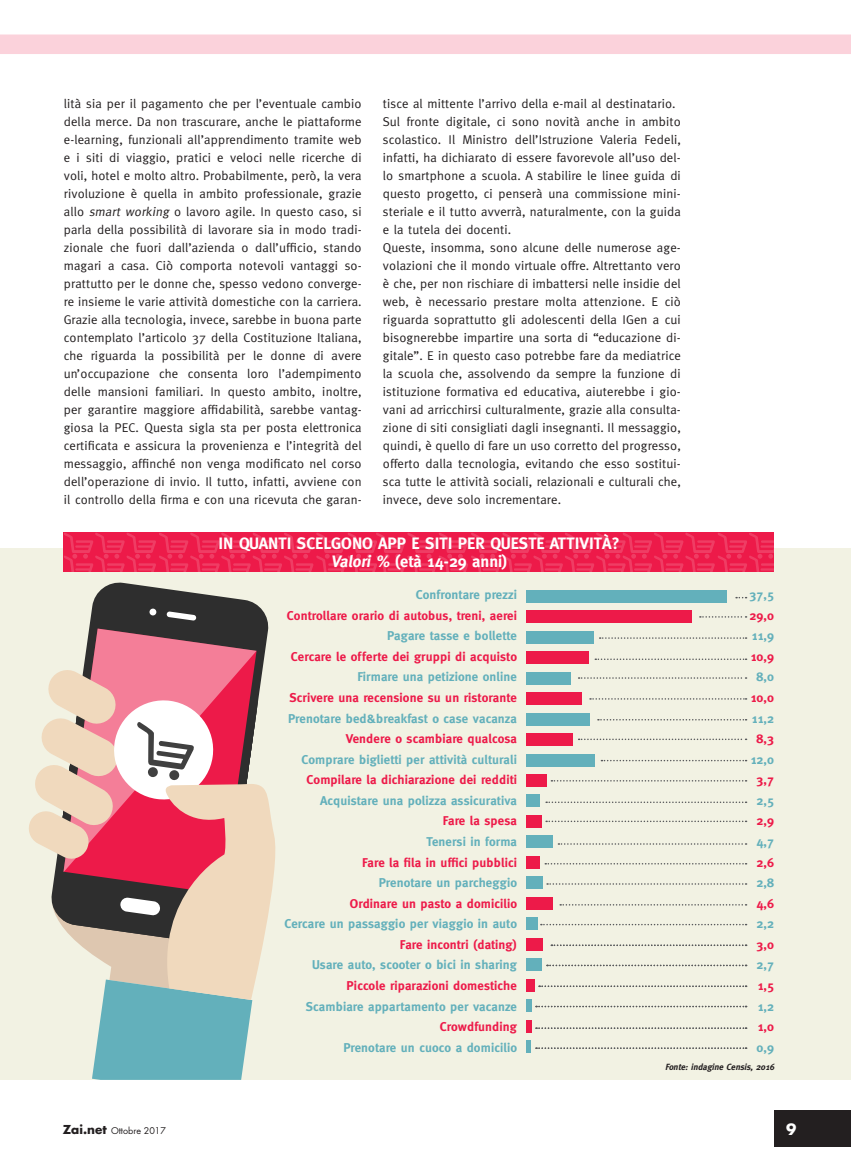
<style>
.page{position:relative;width:851px;height:1170px;background:#fff}
.page>*{position:absolute;margin:0;border:0;box-sizing:border-box;transform-origin:0 0}
.t1{font:700 16.5px/18px "Meta";color:#fff;text-align:center}
.t2{font:700 15px "Futura";color:#fff}
.t3{font:12.75px/18px "Meta";letter-spacing:.01em;color:#231f20;text-align:justify}
.t4{font:700 12.75px "Meta";letter-spacing:.01em;color:#63b0bb}
.t5{font:700 12.75px "Meta";letter-spacing:.01em;color:#ed1a49}
.t6{font:italic 700 9px "Meta";color:#231f20}
.t7{font:9px "Futura";color:#231f20}
.s1{font-style:italic}
.s2{font-weight:700;font-size:12px}
</style>
<div class="page">
<div style="left:774px;top:1110px;width:76px;height:36px;background:#231f20"></div>
<div style="left:0;top:549px;width:850px;height:530px;background:#f2f2e3"></div>
<svg style="left:91px;top:582px;width:178px;height:67px;fill:#2e2e2e"></svg>
<div style="left:89px;top:615px;width:175px;height:34px;background:#2e2e2e"></div>
<svg style="left:83px;top:628px;width:173px;height:39px;background:#b46476"></svg>
<svg style="left:166px;top:611px;width:30px;height:9px"></svg>
<div style="left:149px;top:608px;width:7px;height:7px;background:#fff;border-radius:50%"></div>
<svg style="left:29px;top:667px;width:247px;height:412px"></svg>
<div style="left:0;top:34px;width:850px;height:20px;background:#fbd2db"></div>
<div style="left:526px;top:590px;width:200px;height:12px;background:#63b0bb"></div>
<div style="left:526px;top:610px;width:165px;height:12px;background:#ed1a49"></div>
<div style="left:526px;top:631px;width:67px;height:12px;background:#63b0bb"></div>
<div style="left:526px;top:651px;width:62px;height:12px;background:#ed1a49"></div>
<div style="left:526px;top:672px;width:45px;height:12px;background:#63b0bb"></div>
<div style="left:526px;top:692px;width:56px;height:12px;background:#ed1a49"></div>
<div style="left:526px;top:713px;width:63px;height:12px;background:#63b0bb"></div>
<div style="left:526px;top:733px;width:46px;height:12px;background:#ed1a49"></div>
<div style="left:526px;top:754px;width:68px;height:12px;background:#63b0bb"></div>
<div style="left:526px;top:774px;width:21px;height:12px;background:#ed1a49"></div>
<div style="left:526px;top:794px;width:14px;height:13px;background:#63b0bb"></div>
<div style="left:526px;top:815px;width:15px;height:12px;background:#ed1a49"></div>
<div style="left:526px;top:835px;width:27px;height:12px;background:#63b0bb"></div>
<div style="left:526px;top:856px;width:14px;height:12px;background:#ed1a49"></div>
<div style="left:526px;top:876px;width:17px;height:12px;background:#63b0bb"></div>
<div style="left:526px;top:897px;width:26px;height:12px;background:#ed1a49"></div>
<div style="left:526px;top:917px;width:12px;height:12px;background:#63b0bb"></div>
<div style="left:526px;top:938px;width:17px;height:12px;background:#ed1a49"></div>
<div style="left:526px;top:958px;width:15px;height:12px;background:#63b0bb"></div>
<div style="left:526px;top:978px;width:8px;height:13px;background:#ed1a49"></div>
<div style="left:526px;top:999px;width:6px;height:12px;background:#63b0bb"></div>
<div style="left:526px;top:1019px;width:5px;height:13px;background:#ed1a49"></div>
<div style="left:526px;top:1040px;width:5px;height:12px;background:#63b0bb"></div>
<svg style="left:699px;top:616px;width:47px;height:1px"></svg>
<svg style="left:599px;top:637px;width:147px;height:1px"></svg>
<svg style="left:595px;top:658px;width:151px;height:2px"></svg>
<svg style="left:578px;top:677px;width:168px;height:1px"></svg>
<svg style="left:590px;top:698px;width:156px;height:1px"></svg>
<svg style="left:598px;top:719px;width:148px;height:1px"></svg>
<svg style="left:578px;top:738px;width:168px;height:2px"></svg>
<svg style="left:601px;top:759px;width:145px;height:2px"></svg>
<svg style="left:551px;top:780px;width:195px;height:1px"></svg>
<svg style="left:546px;top:801px;width:200px;height:2px"></svg>
<svg style="left:546px;top:820px;width:200px;height:2px"></svg>
<svg style="left:558px;top:843px;width:188px;height:1px"></svg>
<svg style="left:545px;top:863px;width:201px;height:1px"></svg>
<svg style="left:547px;top:883px;width:199px;height:1px"></svg>
<svg style="left:560px;top:904px;width:186px;height:1px"></svg>
<svg style="left:540px;top:923px;width:206px;height:2px"></svg>
<svg style="left:551px;top:944px;width:195px;height:1px"></svg>
<svg style="left:547px;top:964px;width:199px;height:2px"></svg>
<svg style="left:539px;top:985px;width:207px;height:1px"></svg>
<svg style="left:536px;top:1005px;width:210px;height:2px"></svg>
<svg style="left:536px;top:1027px;width:210px;height:1px"></svg>
<svg style="left:536px;top:1047px;width:210px;height:1px"></svg>
<svg style="left:64px;top:532px;width:710px;height:39px;background:#ed2451"></svg>
<p class="t3" style="left:64px;top:94px;width:299px">lità sia per il pagamento che per l’eventuale cambio della merce. Da non trascurare, anche le piattaforme e-learning, funzionali all’apprendimento tramite web e i siti di viaggio, pratici e veloci nelle ricerche di voli, hotel e molto altro. Probabilmente, però, la vera rivoluzione è quella in ambito professionale, grazie allo <span class="s1">smart working</span> o lavoro agile. In questo caso, si parla della possibilità di lavorare sia in modo tradi&shy;zionale che fuori dall’azienda o dall’ufficio, stando magari a casa. Ciò comporta notevoli vantaggi so&shy;prattutto per le donne che, spesso vedono converge&shy;re insieme le varie attività domestiche con la carriera.<br>Grazie alla tecnologia, invece, sarebbe in buona parte contemplato l’articolo 37 della Costituzione Italiana, che riguarda la possibilità per le donne di avere un’occupazione che consenta loro l’adempimento delle mansioni familiari. In questo ambito, inoltre, per garantire maggiore affidabilità, sarebbe vantag&shy;giosa la PEC. Questa sigla sta per posta elettronica certificata e assicura la provenienza e l’integrità del messaggio, affinché non venga modificato nel corso dell’operazione di invio. Il tutto, infatti, avviene con il controllo della firma e con una ricevuta che garan-</p>
<p class="t3" style="left:383px;top:94px;width:299px;text-align:left">tisce al mittente l’arrivo della e-mail al destinatario.<br>Sul fronte digitale, ci sono novità anche in ambito scolastico. Il Ministro dell’Istruzione Valeria Fedeli, infatti, ha dichiarato di essere favorevole all’uso del&shy;lo smartphone a scuola. A stabilire le linee guida di questo progetto, ci penserà una commissione mini&shy;steriale e il tutto avverrà, naturalmente, con la guida e la tutela dei docenti.<br>Queste, insomma, sono alcune delle numerose age&shy;volazioni che il mondo virtuale offre. Altrettanto vero è che, per non rischiare di imbattersi nelle insidie del web, è necessario prestare molta attenzione. E ciò riguarda soprattutto gli adolescenti della IGen a cui bisognerebbe impartire una sorta di “educazione di&shy;gitale”. E in questo caso potrebbe fare da mediatrice la scuola che, assolvendo da sempre la funzione di istituzione formativa ed educativa, aiuterebbe i gio&shy;vani ad arricchirsi culturalmente, grazie alla consulta&shy;zione di siti consigliati dagli insegnanti. Il messaggio, quindi, è quello di fare un uso corretto del progresso, offerto dalla tecnologia, evitando che esso sostitui&shy;sca tutte le attività sociali, relazionali e culturali che, invece, deve solo incrementare.</p>
<p class="t1" style="left:218px;top:533px;width:402px">IN QUANTI SCELGONO APP E SITI PER QUESTE ATTIVITÀ?<br><span class="s1">Valori %</span> (età 14-29 anni)</p>
<p class="t4" style="left:415px;top:587px;width:103px">Confrontare prezzi</p>
<p class="t5" style="left:287px;top:608px;width:231px">Controllare orario di autobus, treni, aerei</p>
<p class="t4" style="left:387px;top:628px;width:131px">Pagare tasse e bollette</p>
<p class="t5" style="left:291px;top:649px;width:228px">Cercare le offerte dei gruppi di acquisto</p>
<p class="t4" style="left:357px;top:669px;width:161px">Firmare una petizione online</p>
<p class="t5" style="left:289px;top:690px;width:229px">Scrivere una recensione su un ristorante</p>
<p class="t4" style="left:288px;top:710px;width:230px">Prenotare bed&amp;breakfast o case vacanza</p>
<p class="t5" style="left:345px;top:731px;width:173px">Vendere o scambiare qualcosa</p>
<p class="t4" style="left:301px;top:751px;width:217px">Comprare biglietti per attività culturali</p>
<p class="t5" style="left:306px;top:772px;width:212px">Compilare la dichiarazione dei redditi</p>
<p class="t4" style="left:320px;top:793px;width:198px">Acquistare una polizza assicurativa</p>
<p class="t5" style="left:442px;top:813px;width:76px">Fare la spesa</p>
<p class="t4" style="left:426px;top:834px;width:92px">Tenersi in forma</p>
<p class="t5" style="left:362px;top:854px;width:156px">Fare la fila in uffici pubblici</p>
<p class="t4" style="left:379px;top:875px;width:140px">Prenotare un parcheggio</p>
<p class="t5" style="left:350px;top:895px;width:169px">Ordinare un pasto a domicilio</p>
<p class="t4" style="left:284px;top:916px;width:234px">Cercare un passaggio per viaggio in auto</p>
<p class="t5" style="left:400px;top:936px;width:119px">Fare incontri (dating)</p>
<p class="t4" style="left:312px;top:957px;width:206px">Usare auto, scooter o bici in sharing</p>
<p class="t5" style="left:346px;top:978px;width:172px">Piccole riparazioni domestiche</p>
<p class="t4" style="left:306px;top:998px;width:213px">Scambiare appartamento per vacanze</p>
<p class="t5" style="left:440px;top:1019px;width:79px">Crowdfunding</p>
<p class="t4" style="left:343px;top:1039px;width:175px">Prenotare un cuoco a domicilio</p>
<p class="t4" style="left:749px;top:587px;width:26px">37,5</p>
<p class="t5" style="left:749px;top:608px;width:26px">29,0</p>
<p class="t4" style="left:751px;top:628px;width:24px">11,9</p>
<p class="t5" style="left:750px;top:649px;width:25px">10,9</p>
<p class="t4" style="left:756px;top:669px;width:19px">8,0</p>
<p class="t5" style="left:750px;top:690px;width:25px">10,0</p>
<p class="t4" style="left:751px;top:710px;width:24px">11,2</p>
<p class="t5" style="left:756px;top:731px;width:19px">8,3</p>
<p class="t4" style="left:750px;top:751px;width:25px">12,0</p>
<p class="t5" style="left:756px;top:772px;width:19px">3,7</p>
<p class="t4" style="left:756px;top:793px;width:19px">2,5</p>
<p class="t5" style="left:756px;top:813px;width:19px">2,9</p>
<p class="t4" style="left:756px;top:834px;width:19px">4,7</p>
<p class="t5" style="left:756px;top:854px;width:19px">2,6</p>
<p class="t4" style="left:756px;top:875px;width:19px">2,8</p>
<p class="t5" style="left:756px;top:895px;width:19px">4,6</p>
<p class="t4" style="left:756px;top:916px;width:19px">2,2</p>
<p class="t5" style="left:756px;top:936px;width:19px">3,0</p>
<p class="t4" style="left:756px;top:957px;width:19px">2,7</p>
<p class="t5" style="left:757px;top:978px;width:18px">1,5</p>
<p class="t4" style="left:757px;top:998px;width:18px">1,2</p>
<p class="t5" style="left:757px;top:1019px;width:18px">1,0</p>
<p class="t4" style="left:756px;top:1039px;width:19px">0,9</p>
<p class="t6" style="left:665px;top:1061px;width:112px">Fonte: indagine Censis, 2016</p>
<p class="t7" style="left:63px;top:1124px;width:105px"><span class="s2">Zai.net</span> Ottobre 2017</p>
<p class="t2" style="left:786px;top:1118px;width:12px">9</p>
</div>
